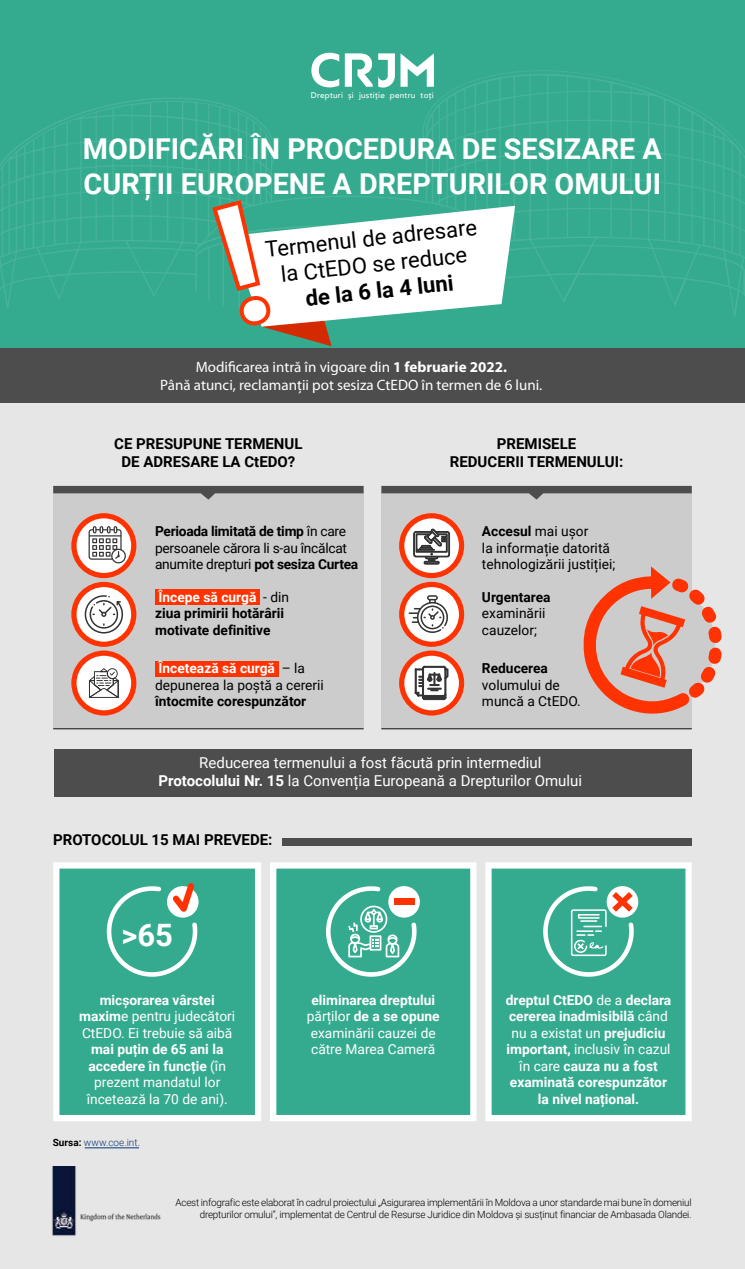
<style>
.page{position:relative;width:745px;height:1269px;background:#fff}
.page>*{position:absolute;margin:0;border:0;box-sizing:border-box;transform-origin:0 0}
.t1{font:700 30.88px "Roboto";color:#fff}
.t2{font:700 28.75px/34.5px "Roboto";color:#fff}
.t3{font:22px/26.4px "Roboto";color:#000;text-align:center}
.t4{font:700 22px "Roboto";color:#000}
.t5{font:15px/18px "Roboto";color:#fff;text-align:center}
.t6{font:15px/18px "Myriad Pro";color:#fff;text-align:center}
.t7{font:700 15px/18px "Roboto";color:#000;text-align:center}
.t8{font:13.75px/16.5px "Roboto";color:#fff;text-align:center}
.t9{font:700 13.75px/16.5px "Roboto";color:#fff;text-align:center}
.t10{font:13.75px/16.5px "Roboto";color:#000}
.t11{font:700 13.75px/16.5px "Roboto";color:#000}
.t12{font:13.75px/16.5px "Roboto";letter-spacing:-.02em;color:#000}
.t13{font:300 10px/12.5px "Roboto";letter-spacing:-.02em;color:#000;text-align:right}
.t14{font:300 10px "Roboto";color:#0a3675}
.t15{font:500 8.12px "Avenir";letter-spacing:.025em;color:#fff}
.s1{font-weight:700}
.s2{color:#fff}
.s3{font-weight:400}
.s4{font-weight:700;color:#fff}
.s5{font-weight:700;color:#000}
</style>
<div class="page">
<div style="left:0;top:0;width:744px;height:352px;background:#34ab8f"></div>
<svg style="left:0;top:70px;width:744px;height:246px"></svg>
<div style="left:0;top:377px;width:744px;height:892px;background:#e6e6e6"></div>
<div style="left:53px;top:492px;width:310px;height:237px;background:#ccc"></div>
<div style="left:155px;top:589px;width:104px;height:16px;background:#ff3301"></div>
<div style="left:155px;top:661px;width:124px;height:15px;background:#ff3301"></div>
<div style="left:381px;top:492px;width:310px;height:237px;background:#ccc"></div>
<div style="left:71px;top:513px;width:65px;height:65px;background:#ff3301;border-radius:50%"></div>
<div style="left:76px;top:518px;width:55px;height:55px;background:#fff;border-radius:50%"></div>
<svg style="left:71px;top:582px;width:65px;height:65px"></svg>
<div style="left:76px;top:587px;width:55px;height:54px;background:#fff;border-radius:50%"></div>
<svg style="left:71px;top:650px;width:65px;height:65px"></svg>
<div style="left:76px;top:656px;width:55px;height:54px;background:#fff;border-radius:50%"></div>
<svg style="left:53px;top:486px;width:310px;height:13px"></svg>
<div style="left:282px;top:838px;width:409px;height:7px;background:#4d4d4d"></div>
<svg style="left:381px;top:486px;width:310px;height:13px"></svg>
<svg style="left:311px;top:53px;width:122px;height:35px"></svg>
<svg style="left:88px;top:526px;width:38px;height:37px"></svg>
<svg style="left:85px;top:595px;width:38px;height:38px"></svg>
<svg style="left:89px;top:668px;width:30px;height:30px"></svg>
<div style="left:399px;top:513px;width:65px;height:65px;background:#ff3301;border-radius:50%"></div>
<div style="left:404px;top:518px;width:54px;height:55px;background:#fff;border-radius:50%"></div>
<svg style="left:412px;top:528px;width:38px;height:37px"></svg>
<svg style="left:399px;top:582px;width:65px;height:65px"></svg>
<div style="left:404px;top:587px;width:54px;height:54px;background:#fff;border-radius:50%"></div>
<svg style="left:408px;top:595px;width:40px;height:38px"></svg>
<svg style="left:399px;top:650px;width:65px;height:65px"></svg>
<div style="left:404px;top:656px;width:54px;height:54px;background:#fff;border-radius:50%"></div>
<svg style="left:414px;top:666px;width:34px;height:34px"></svg>
<hr style="left:53px;top:728px;width:310px;height:1px;background:#333">
<hr style="left:381px;top:728px;width:310px;height:1px;background:#333">
<svg style="left:485px;top:862px;width:206px;height:259px;background:#4db59d"></svg>
<div style="left:606px;top:886px;width:32px;height:31px;background:#fff;border-radius:50%"></div>
<svg style="left:540px;top:884px;width:95px;height:95px;background:#66baa4"></svg>
<svg style="left:270px;top:862px;width:206px;height:259px;background:#4db59d"></svg>
<svg style="left:323px;top:884px;width:95px;height:95px;background:#60bda7"></svg>
<div style="left:388px;top:886px;width:31px;height:31px;background:#fff;border-radius:50%"></div>
<div style="left:394px;top:898px;width:20px;height:7px;background:#ff3301"></div>
<svg style="left:53px;top:862px;width:208px;height:259px;background:#4eb59d"></svg>
<svg style="left:104px;top:878px;width:95px;height:101px;background:#5ab59d"></svg>
<div style="left:0;top:348px;width:744px;height:54px;background:#4d4d4d"></div>
<img style="left:52px;top:1166px;width:109px;height:70px">
<hr style="left:85px;top:1147px;width:54px;height:1px;background:#0a3675">
<svg style="left:583px;top:566px;width:138px;height:154px"></svg>
<div style="left:54px;top:749px;width:637px;height:48px;background:#4d4d4d"></div>
<svg style="left:209px;top:198px;width:306px;height:148px"></svg>
<p class="t15" style="left:311px;top:88px;width:124px">Drepturi și justiție pentru toți</p>
<h2 class="t2" style="left:83px;top:131px;width:580px">MODIFICĂRI ÎN PROCEDURA DE SESIZARE A<br>CURȚII EUROPENE A DREPTURILOR OMULUI</h2>
<h3 class="t3" style="left:264px;top:235px;width:214px;rotate:-6deg">Termenul de adresare la CtEDO se reduce</h3>
<h3 class="t4" style="left:304px;top:283px;width:150px;rotate:-6deg">de la 6 la 4 luni</h3>
<h3 class="t6" style="left:160px;top:358px;width:383px">Modificarea intră în vigoare din <span class="s1">1 februarie 2022.<br></span>Până atunci, reclamanţii pot sesiza CtEDO în termen de 6 luni.</h3>
<h3 class="t7" style="left:114px;top:434px;width:190px">CE PRESUPUNE TERMENUL<br>DE ADRESARE LA CtEDO?</h3>
<h3 class="t7" style="left:449px;top:434px;width:175px">PREMISELE<br>REDUCERII TERMENULUI:</h3>
<h3 class="t12" style="left:155px;top:523px;width:204px"><span class="s1">Perioada limitată de timp</span> în care persoanele cărora li s-au încălcat anumite drepturi <span class="s1">pot sesiza Curtea</span></h3>
<h3 class="t11" style="left:155px;top:588px;width:135px"><span class="s2">Începe să curgă</span> <span class="s3">- din </span>ziua primirii hotărârii motivate definitive</h3>
<h3 class="t10" style="left:155px;top:660px;width:170px"><span class="s4">Încetează să curgă</span> – la depunerea la poștă a cererii</h3>
<h3 class="t11" style="left:155px;top:693px;width:152px">întocmite corespunzător</h3>
<h3 class="t10" style="left:481px;top:523px;width:135px"><span class="s1">Accesul</span> mai ușor<br>la informație datorită tehnologizării justiției;</h3>
<h3 class="t11" style="left:481px;top:588px;width:70px">Urgentarea</h3>
<h3 class="t10" style="left:481px;top:605px;width:65px">examinării cauzelor;</h3>
<h3 class="t11" style="left:481px;top:660px;width:67px">Reducerea</h3>
<h3 class="t10" style="left:481px;top:676px;width:100px">volumului de muncă a CtEDO.</h3>
<h3 class="t5" style="left:158px;top:753px;width:425px">Reducerea termenului a fost făcută prin intermediul<br><span class="s1">Protocolului Nr. 15</span> la Convenția Europeană a Drepturilor Omului</h3>
<h3 class="t7" style="left:53px;top:830px;width:221px">PROTOCOLUL 15 MAI PREVEDE:</h3>
<h1 class="t1" style="left:121px;top:913px;width:53px">&gt;65</h1>
<h3 class="t8" style="left:79px;top:991px;width:157px"><span class="s1">micșorarea vârstei maxim</span>e pentru judecători<br>CtEDO. Ei trebuie să aibă</h3>
<h3 class="t8" style="left:87px;top:1040px;width:142px"><span class="s1">mai puțin de 65 ani la accedere în funcție</span> (în prezent mandatul lor încetează la 70 de ani).</h3>
<p class="t14" style="left:53px;top:1135px;width:89px"><span class="s5">Sursa:</span> www.coe.int.</p>
<h3 class="t8" style="left:307px;top:991px;width:134px"><span class="s1">eliminarea dreptului </span>părților <span class="s1">de a se opune </span>examinării cauzei de către Marea Cameră</h3>
<h3 class="t9" style="left:505px;top:991px;width:167px">dreptul CtEDO <span class="s3">de a</span> declara cererea inadmisibilă <span class="s3">când nu a existat un</span> prejudiciu important, <span class="s3">inclusiv în cazul în care</span> cauza nu a fost examinată corespunzător la nivel național.</h3>
<p class="t13" style="left:175px;top:1195px;width:517px">Acest infografic este elaborat în cadrul proiectului „Asigurarea implementării în Moldova a unor standarde mai bune în domeniul drepturilor omului”, implementat de Centrul de Resurse Juridice din Moldova și susținut financiar de Ambasada Olandei.</p>
</div>
